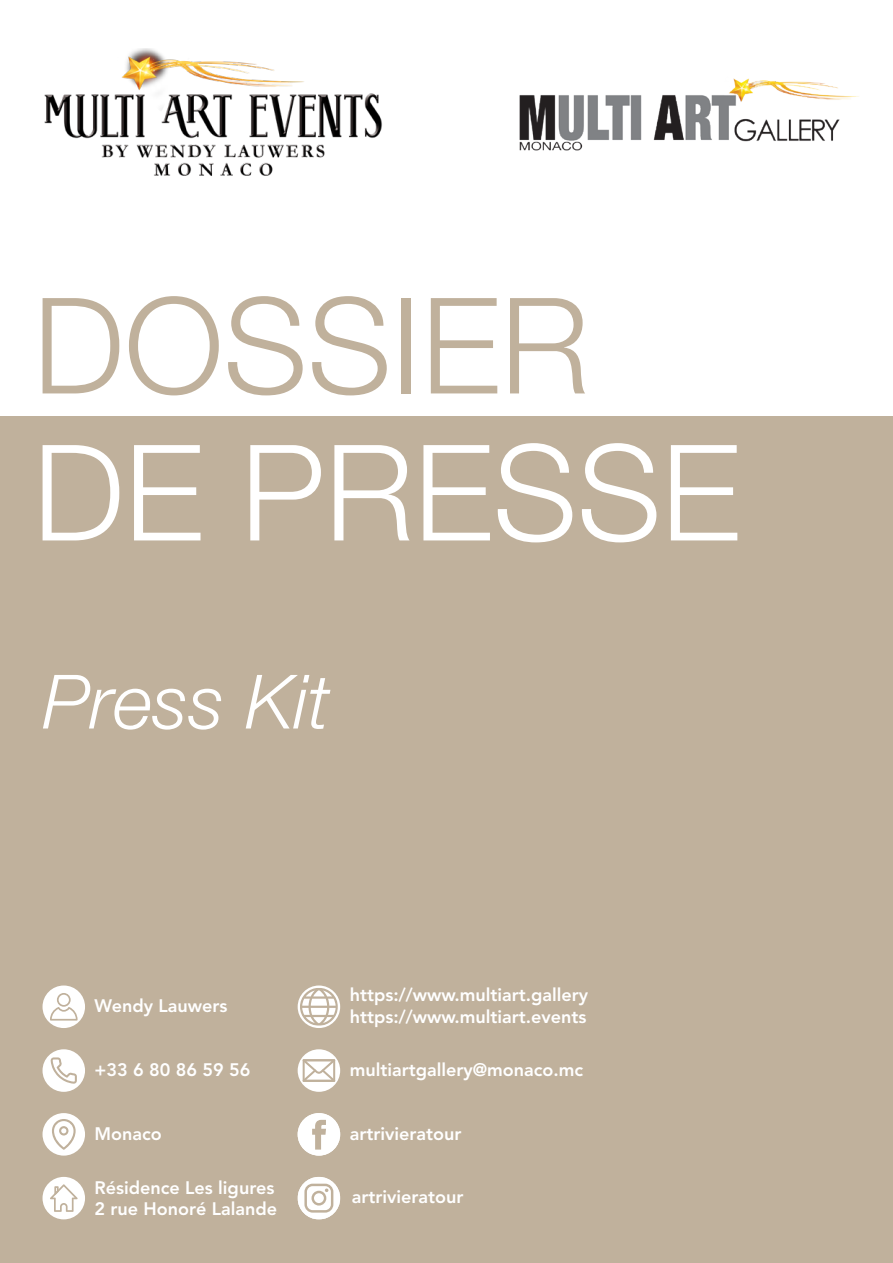
<style>
.page{position:relative;width:893px;height:1263px;background:#fff}
.page>*{position:absolute;margin:0;border:0;box-sizing:border-box;transform-origin:0 0}
.t1{font:300 133.5px "Helvetica Neue";color:#fff}
.t2{font:300 133.5px "Helvetica Neue";color:#c0b19c}
.t3{font:italic 300 75px "Helvetica Neue";color:#fff}
.t4{font:800 18px/21.6px "Avenir";color:#fff}
</style>
<div class="page">
<img style="left:519px;top:78px;width:340px;height:73px">
<img style="left:44px;top:49px;width:338px;height:127px">
<div style="left:0;top:417px;width:893px;height:846px;background:#c0b19c"></div>
<div style="left:43px;top:985px;width:42px;height:43px;background:#fff;border-radius:50%"></div>
<svg style="left:50px;top:993px;width:28px;height:27px"></svg>
<svg style="left:298px;top:985px;width:42px;height:43px"></svg>
<svg style="left:300px;top:988px;width:38px;height:38px"></svg>
<div style="left:43px;top:1049px;width:42px;height:43px;background:#fff;border-radius:50%"></div>
<svg style="left:51px;top:1057px;width:26px;height:27px"></svg>
<div style="left:298px;top:1049px;width:42px;height:43px;background:#fff;border-radius:50%"></div>
<svg style="left:303px;top:1059px;width:32px;height:23px"></svg>
<div style="left:43px;top:1113px;width:42px;height:42px;background:#fff;border-radius:50%"></div>
<svg style="left:52px;top:1119px;width:24px;height:31px"></svg>
<svg style="left:298px;top:1113px;width:42px;height:42px"></svg>
<div style="left:43px;top:1177px;width:42px;height:42px;background:#fff;border-radius:50%"></div>
<svg style="left:50px;top:1184px;width:28px;height:28px"></svg>
<svg style="left:298px;top:1177px;width:42px;height:42px"></svg>
<svg style="left:304px;top:1184px;width:29px;height:28px"></svg>
<h1 class="t2" style="left:33px;top:264px;width:558px">DOSSIER</h1>
<h1 class="t1" style="left:33px;top:411px;width:709px">DE PRESSE</h1>
<h2 class="t3" style="left:43px;top:657px;width:289px">Press Kit</h2>
<p class="t4" style="left:95px;top:995px;width:135px">Wendy Lauwers</p>
<p class="t4" style="left:350px;top:984px;width:240px">https://www.multiart.gallery https://www.multiart.events</p>
<p class="t4" style="left:95px;top:1059px;width:157px">+33 6 80 86 59 56</p>
<p class="t4" style="left:350px;top:1059px;width:235px">multiartgallery@monaco.mc</p>
<p class="t4" style="left:95px;top:1122px;width:69px">Monaco</p>
<p class="t4" style="left:350px;top:1122px;width:113px">artrivieratour</p>
<p class="t4" style="left:95px;top:1177px;width:184px">Résidence Les ligures<br>2 rue Honoré Lalande</p>
<p class="t4" style="left:352px;top:1186px;width:113px">artrivieratour</p>
</div>
